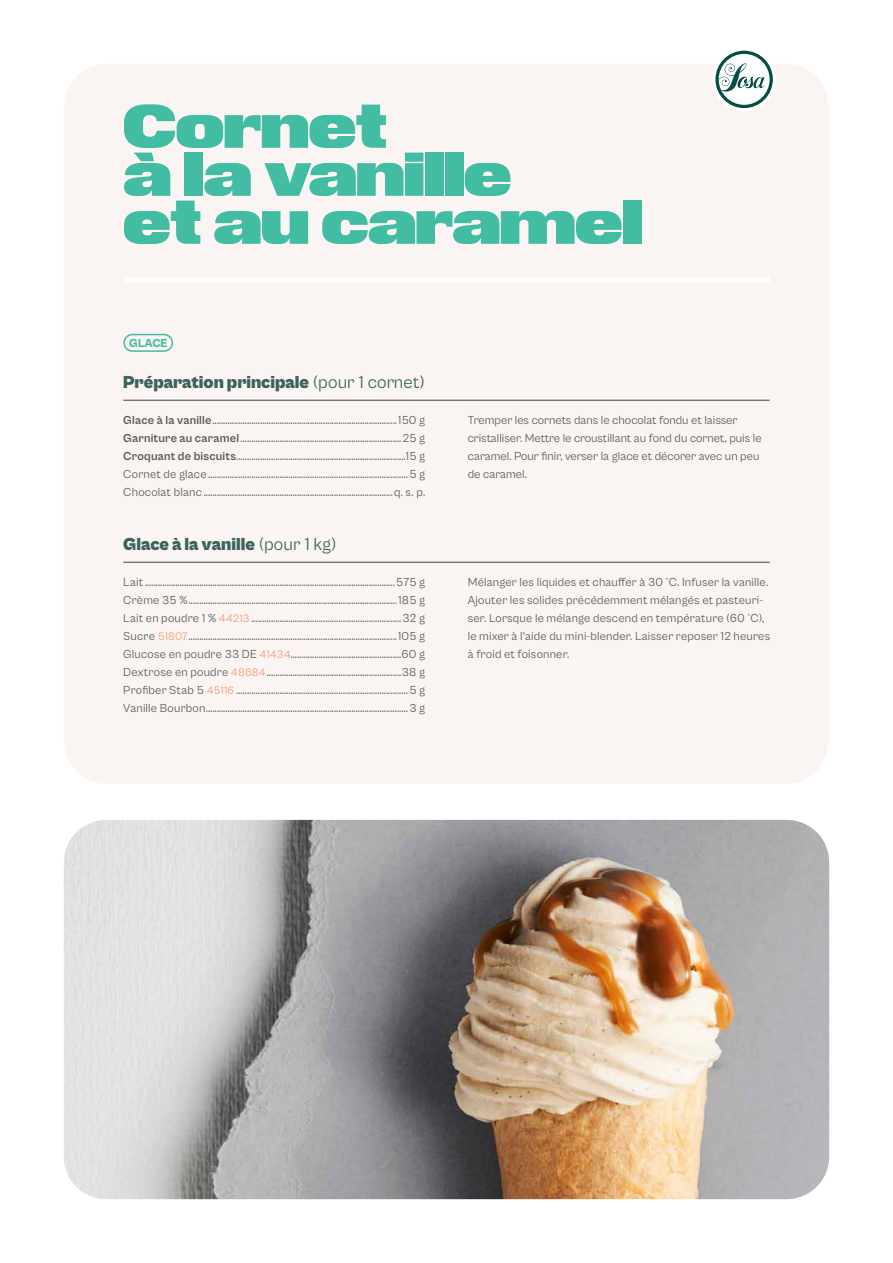
<style>
.page{position:relative;width:893px;height:1263px;background:#fff}
.page>*{position:absolute;margin:0;border:0;box-sizing:border-box;transform-origin:0 0}
.t1{font:60px/48px "Tempel Grotesk";color:#42bda3}
.t2{font:900 18px "Cabinet Grotesk";color:#3c645c}
.t3{font:12px/18px "Cabinet Grotesk";letter-spacing:.01em;color:#58595b;text-align:justify}
.t4{font:800 12px "Cabinet Grotesk";letter-spacing:-.015em;color:#42bda3}
.s1{font-weight:400}
.s2{font-weight:700}
.s3{font-size:11.25px;color:#f79677}
</style>
<div class="page">
<div style="left:64px;top:64px;width:765px;height:720px;background:#faf5f3;border-radius:44px"></div>
<img style="left:64px;top:820px;width:765px;height:379px">
<div style="left:123px;top:277px;width:647px;height:6px;background:#fff"></div>
<hr style="left:123px;top:400px;width:647px;height:1px;background:#414042">
<hr style="left:123px;top:562px;width:647px;height:1px;background:#414042">
<div style="left:123px;top:334px;width:50px;height:18px;border:2px solid #42bda3;border-radius:8px"></div>
<div style="left:712px;top:47px;width:64px;height:64px;background:#fff;border-radius:50%"></div>
<svg style="left:715px;top:51px;width:58px;height:57px"></svg>
<h1 class="t1" style="left:123px;top:109px;width:520px">Cornet<br>à la vanille<br>et au caramel</h1>
<p class="t4" style="left:129px;top:336px;width:40px">GLACE</p>
<h2 class="t2" style="left:123px;top:372px;width:303px">Préparation principale <span class="s1">(pour 1 cornet)</span></h2>
<p class="t3" style="left:123px;top:411px;width:303px"><span class="s2">Glace à la vanille</span>.....................................................................................150 g <span class="s2">Garniture au caramel</span> ..........................................................................25 g <span class="s2">Croquant de biscuits</span>..............................................................................15 g Cornet de glace............................................................................................5 g Chocolat blanc .......................................................................................q. s. p.</p>
<h2 class="t2" style="left:123px;top:534px;width:215px">Glace à la vanille <span class="s1">(pour 1 kg)</span></h2>
<p class="t3" style="left:123px;top:573px;width:303px">Lait...................................................................................................................575 g Crème 35 %................................................................................................185 g Lait en poudre 1 % <span class="s3">44213</span> .....................................................................32 g Sucre <span class="s3">51807</span>................................................................................................105 g Glucose en poudre 33 DE <span class="s3">41434</span>...................................................60 g Dextrose en poudre <span class="s3">48684</span>..............................................................38 g Profiber Stab 5 <span class="s3">45116</span> ...............................................................................5 g Vanille Bourbon.............................................................................................3 g</p>
<p class="t3" style="left:468px;top:411px;width:295px;text-align:left">Tremper les cornets dans le chocolat fondu et laisser cristalliser. Mettre le croustillant au fond du cornet, puis le caramel. Pour finir, verser la glace et décorer avec un peu de caramel.</p>
<p class="t3" style="left:468px;top:573px;width:304px;text-align:left">Mélanger les liquides et chauffer à 30 °C. Infuser la vanille.<br>Ajouter les solides précédemment mélangés et pasteuri&shy;ser. Lorsque le mélange descend en température (60 °C), le mixer à l’aide du mini-blender. Laisser reposer 12 heures à froid et foisonner.</p>
</div>
